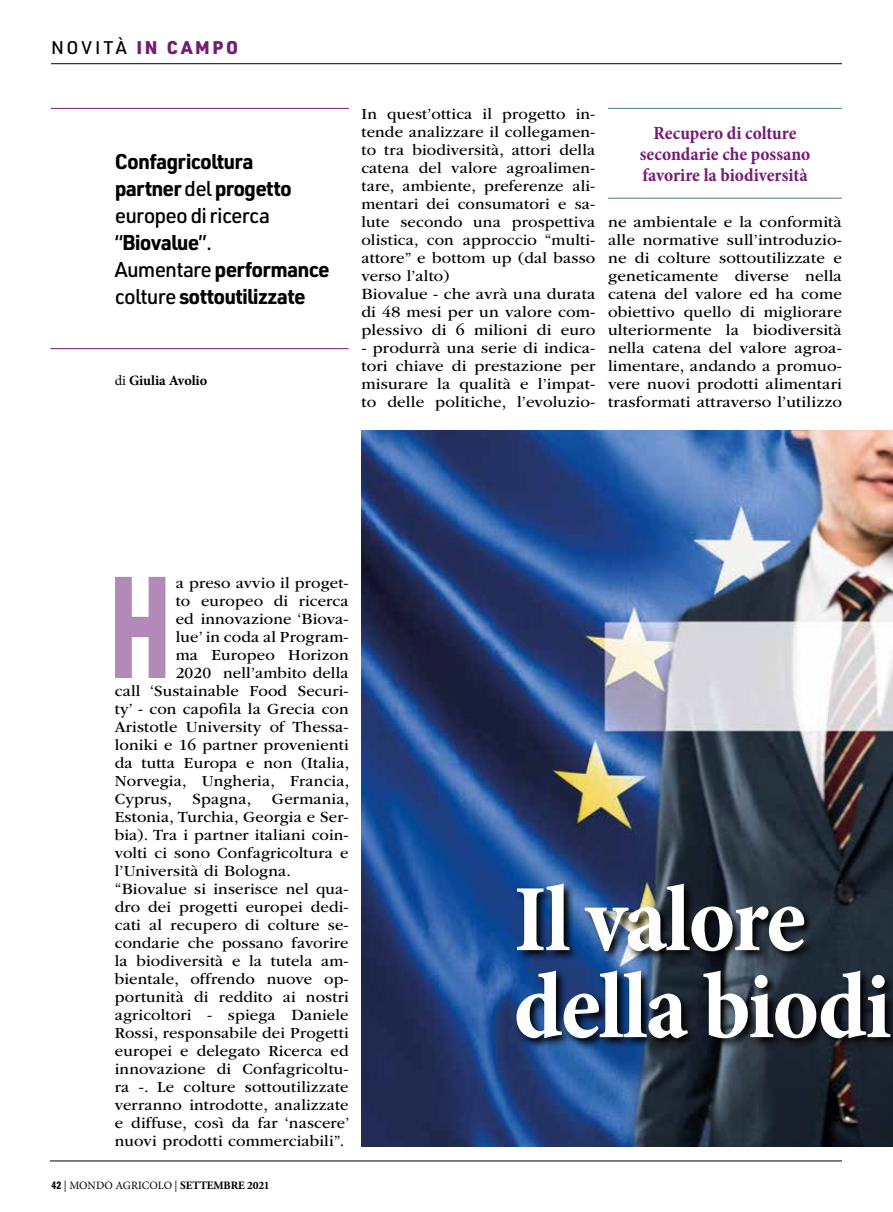
<style>
.page{position:relative;width:893px;height:1212px;background:#fff}
.page>*{position:absolute;margin:0;border:0;box-sizing:border-box;transform-origin:0 0}
.t1{font:900 141.6px "URWDIN";color:#b289b7;scale:.67 1}
.t2{font:700 condensed 96px/87px "Minion Pro";letter-spacing:-.02em;color:#fff}
.t3{font:700 21px/27px "URWDIN";letter-spacing:-.04em;color:#000}
.t4{font:700 condensed 18.75px/21px "Minion Pro";color:#751b74;text-align:center}
.t5{font:900 18px "URWDIN";letter-spacing:.15em;color:#751b74}
.t6{font:16.2px/18px "ITC Garamond Std";letter-spacing:.01em;color:#000}
.t7{font:16.2px/18px "ITC Garamond Std";letter-spacing:.01em;color:#000;text-align:justify;scale:1.04 1}
.t8{font:700 14.25px "Minion Pro";letter-spacing:-.01em;color:#000}
.t9{font:11.25px "Minion Pro";letter-spacing:-.005em;color:#000}
.s1{font-weight:500;color:#000}
.s2{font-weight:500}
.s3{font-weight:400}
.s4{font-family:"Franklin Gothic URW Com Dem"}
.s5{font-family:"Adobe Garamond Pro";font-weight:700}
</style>
<div class="page">
<hr style="left:50px;top:1161px;width:792px;height:1px;background:#000">
<hr style="left:608px;top:108px;width:234px;height:1px;background:#4d788e">
<hr style="left:608px;top:198px;width:234px;height:1px;background:#4d788e">
<hr style="left:51px;top:63px;width:791px;height:1px;background:#000">
<img style="left:361px;top:430px;width:532px;height:716px">
<svg style="left:514px;top:882px;width:379px;height:168px;background:#1e2e44"></svg>
<hr style="left:50px;top:348px;width:299px;height:1px;background:#751b74">
<hr style="left:51px;top:108px;width:298px;height:1px;background:#751b74">
<p class="t5" style="left:51px;top:35px;width:189px"><span class="s1">NOVITÀ</span> IN CAMPO</p>
<p class="t3" style="left:115px;top:147px;width:217px">Confagricoltura<br>partner <span class="s2">del</span> progetto <span class="s2">europeo di ricerca “</span>Biovalue<span class="s2">”.<br>Aumentare</span> performance <span class="s2">colture</span> sottoutilizzate</p>
<p class="t8" style="left:115px;top:370px;width:94px"><span class="s3">di</span> Giulia Avolio</p>
<p class="t6" style="left:361px;top:105px;width:235px">In quest’ottica il progetto in&shy;tende analizzare il collegamen&shy;to tra biodiversità, attori della catena del valore agroalimen&shy;tare, ambiente, preferenze ali&shy;mentari dei consumatori e sa&shy;lute secondo una prospettiva olistica, con approccio “multi&shy;attore” e bottom up (dal basso verso l’alto)<br>Biovalue - che avrà una durata di 48 mesi per un valore com&shy;plessivo di 6 milioni di euro</p>
<p class="t7" style="left:361px;top:339px;width:226px">- produrrà una serie di indica&shy;tori chiave di prestazione per misurare la qualità e l’impat&shy;to delle politiche, l’evoluzio-</p>
<p class="t4" style="left:640px;top:123px;width:172px">Recupero di colture secondarie che possano favorire la biodiversità</p>
<p class="t7" style="left:608px;top:213px;width:226px">ne ambientale e la conformità alle normative sull’introduzio&shy;ne di colture sottoutilizzate e geneticamente diverse nella catena del valore ed ha come obiettivo quello di migliorare ulteriormente la biodiversità nella catena del valore agroa&shy;limentare, andando a promuo&shy;vere nuovi prodotti alimentari trasformati attraverso l’utilizzo</p>
<h1 class="t1" style="left:108px;top:529px;width:97px">H</h1>
<p class="t6" style="left:176px;top:574px;width:174px">a preso avvio il proget-</p>
<p class="t6" style="left:176px;top:592px;width:174px">to europeo di ricerca</p>
<p class="t6" style="left:176px;top:610px;width:174px">ed innovazione ‘Biova-</p>
<p class="t6" style="left:176px;top:628px;width:174px">lue’ in coda al Program-</p>
<p class="t6" style="left:176px;top:646px;width:174px">ma Europeo Horizon</p>
<p class="t6" style="left:176px;top:664px;width:174px">2020 nell’ambito della</p>
<p class="t6" style="left:115px;top:682px;width:235px">call ‘Sustainable Food Securi-</p>
<p class="t6" style="left:115px;top:700px;width:235px">ty’ - con capofila la Grecia con</p>
<p class="t6" style="left:115px;top:718px;width:235px">Aristotle University of Thessa-</p>
<p class="t6" style="left:115px;top:736px;width:235px">loniki e 16 partner provenienti</p>
<p class="t6" style="left:115px;top:754px;width:236px">da tutta Europa e non (Italia,</p>
<p class="t6" style="left:115px;top:772px;width:236px">Norvegia, Ungheria, Francia,</p>
<p class="t6" style="left:115px;top:790px;width:59px">Cyprus,</p>
<p class="t6" style="left:193px;top:790px;width:60px">Spagna,</p>
<p class="t6" style="left:115px;top:790px;width:236px;text-indent:157px">Germania,<br>Estonia, Turchia, Georgia e Ser&shy;bia). Tra i partner italiani coin&shy;volti ci sono Confagricoltura e l’Università di Bologna. “Biovalue si inserisce nel qua&shy;dro dei progetti europei dedi&shy;cati al recupero di colture se&shy;condarie che possano favorire la biodiversità e la tutela am&shy;bientale, offrendo nuove op&shy;portunità di reddito ai nostri agricoltori - spiega Daniele<br>Rossi, responsabile dei Progetti europei e delegato Ricerca ed innovazione di Confagricoltu&shy;ra -. Le colture sottoutilizzate verranno introdotte, analizzate e diffuse, così da far ‘nascere’ nuovi prodotti commerciabili”.</p>
<p class="t9" style="left:52px;top:1177px;width:220px"><span class="s4">42</span> | MONDO AGRICOLO | <span class="s5">SETTEMBRE 2021</span></p>
<h2 class="t2" style="left:514px;top:875px;width:379px">Il valore della biodi</h2>
</div>
